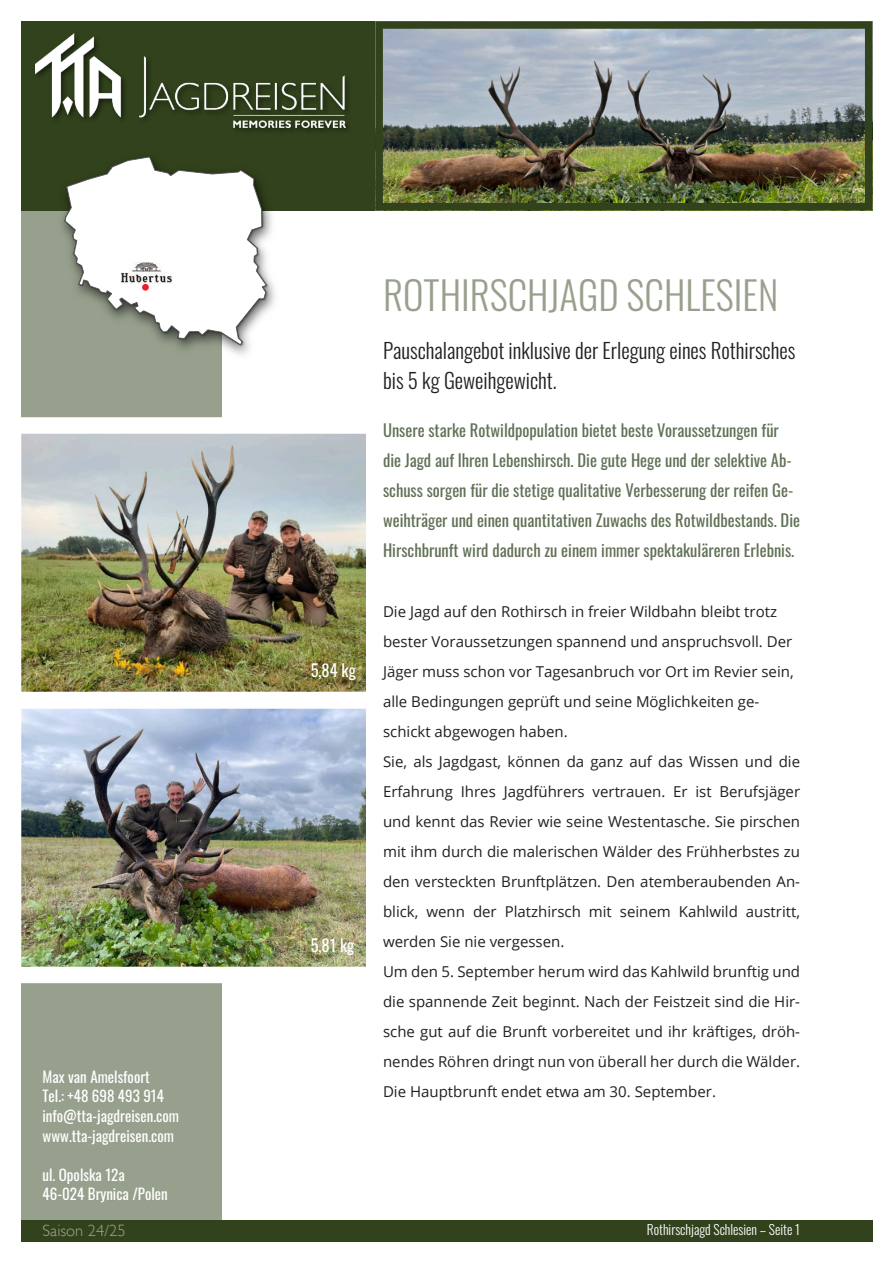
<style>
.page{position:relative;width:894px;height:1263px;background:#fff}
.page>*{position:absolute;margin:0;border:0;box-sizing:border-box;transform-origin:0 0}
.t1{font:300 39px "Oswald";color:rgb(49 66 28/.5)}
.t2{font:300 21px "Oswald";color:#231f20}
.t3{font:16.5px "Oswald";color:#617056}
.t4{font:16.5px "Oswald";color:#fff}
.t5{font:300 16.5px "Gill Sans";color:rgb(235 235 235/.6)}
.t6{font:15px "Open Sans";color:#231f20}
.t7{font:15px "Oswald";color:#fff}
.t8{font:300 13.5px "Oswald";color:#fff}
</style>
<div class="page">
<div style="left:21px;top:21px;width:851px;height:189px;background:#31421c"></div>
<div style="left:21px;top:1220px;width:851px;height:22px;background:#31421c"></div>
<div style="left:21px;top:21px;width:200px;height:1221px;background:#31421c;opacity:.5"></div>
<img style="left:32px;top:33px;width:316px;height:103px">
<img style="left:35px;top:34px;width:310px;height:94px">
<img style="left:55px;top:150px;width:224px;height:212px">
<img style="left:64px;top:155px;width:205px;height:192px">
<svg style="left:64px;top:156px;width:203px;height:190px"></svg>
<div style="left:142px;top:284px;width:7px;height:7px;background:#ee1d23;border-radius:50%"></div>
<img style="left:121px;top:263px;width:52px;height:20px">
<img style="left:375px;top:21px;width:497px;height:189px">
<img style="left:21px;top:417px;width:345px;height:275px">
<img style="left:21px;top:692px;width:345px;height:291px">
<p class="t1" style="left:383px;top:264px;width:397px">ROTHIRSCHJAGD SCHLESIEN</p>
<p class="t2" style="left:383px;top:334px;width:413px">Pauschalangebot inklusive der Erlegung eines Rothirsches</p>
<p class="t2" style="left:383px;top:364px;width:175px">bis 5 kg Geweihgewicht.</p>
<p class="t3" style="left:383px;top:417px;width:397px">Unsere starke Rotwildpopulation bietet beste Voraussetzungen für</p>
<p class="t3" style="left:383px;top:447px;width:410px">die Jagd auf Ihren Lebenshirsch. Die gute Hege und der selektive Ab-</p>
<p class="t3" style="left:383px;top:477px;width:411px">schuss sorgen für die stetige qualitative Verbesserung der reifen Ge-</p>
<p class="t3" style="left:383px;top:507px;width:418px">weihträger und einen quantitativen Zuwachs des Rotwildbestands. Die</p>
<p class="t3" style="left:383px;top:537px;width:412px">Hirschbrunft wird dadurch zu einem immer spektakuläreren Erlebnis.</p>
<p class="t6" style="left:383px;top:605px;width:395px">Die Jagd auf den Rothirsch in freier Wildbahn bleibt trotz</p>
<p class="t6" style="left:383px;top:635px;width:410px">bester Voraussetzungen spannend und anspruchsvoll. Der</p>
<p class="t6" style="left:383px;top:665px;width:412px">Jäger muss schon vor Tagesanbruch vor Ort im Revier sein,</p>
<p class="t6" style="left:383px;top:695px;width:377px">alle Bedingungen geprüft und seine Möglichkeiten ge-</p>
<p class="t6" style="left:383px;top:725px;width:186px">schickt abgewogen haben.</p>
<p class="t6" style="left:383px;top:755px;width:418px">Sie, als Jagdgast, können da ganz auf das Wissen und die</p>
<p class="t6" style="left:383px;top:785px;width:418px">Erfahrung Ihres Jagdführers vertrauen. Er ist Berufsjäger</p>
<p class="t6" style="left:383px;top:815px;width:418px">und kennt das Revier wie seine Westentasche. Sie pirschen</p>
<p class="t6" style="left:383px;top:845px;width:418px">mit ihm durch die malerischen Wälder des Frühherbstes zu</p>
<p class="t6" style="left:383px;top:875px;width:418px">den versteckten Brunftplätzen. Den atemberaubenden An-</p>
<p class="t6" style="left:383px;top:905px;width:418px">blick, wenn der Platzhirsch mit seinem Kahlwild austritt,</p>
<p class="t6" style="left:383px;top:935px;width:183px">werden Sie nie vergessen.</p>
<p class="t6" style="left:383px;top:965px;width:418px">Um den 5. September herum wird das Kahlwild brunftig und</p>
<p class="t6" style="left:383px;top:995px;width:418px">die spannende Zeit beginnt. Nach der Feistzeit sind die Hir-</p>
<p class="t6" style="left:383px;top:1025px;width:418px">sche gut auf die Brunft vorbereitet und ihr kräftiges, dröh-</p>
<p class="t6" style="left:383px;top:1055px;width:418px">nendes Röhren dringt nun von überall her durch die Wälder.</p>
<p class="t6" style="left:383px;top:1085px;width:334px">Die Hauptbrunft endet etwa am 30. September.</p>
<p class="t4" style="left:310px;top:657px;width:47px">5,84 kg</p>
<p class="t4" style="left:310px;top:932px;width:45px">5,81 kg</p>
<p class="t7" style="left:43px;top:1065px;width:109px">Max van Amelsfoort</p>
<p class="t7" style="left:43px;top:1084px;width:123px">Tel.: +48 698 493 914</p>
<p class="t7" style="left:43px;top:1104px;width:138px">info@tta-jagdreisen.com</p>
<p class="t7" style="left:43px;top:1123px;width:133px">www.tta-jagdreisen.com</p>
<p class="t7" style="left:43px;top:1162px;width:84px">ul. Opolska 12a</p>
<p class="t7" style="left:43px;top:1182px;width:127px">46-024 Brynica /Polen</p>
<p class="t5" style="left:43px;top:1224px;width:84px">Saison 24/25</p>
<p class="t8" style="left:646px;top:1219px;width:154px">Rothirschjagd Schlesien – Seite 1</p>
</div>
